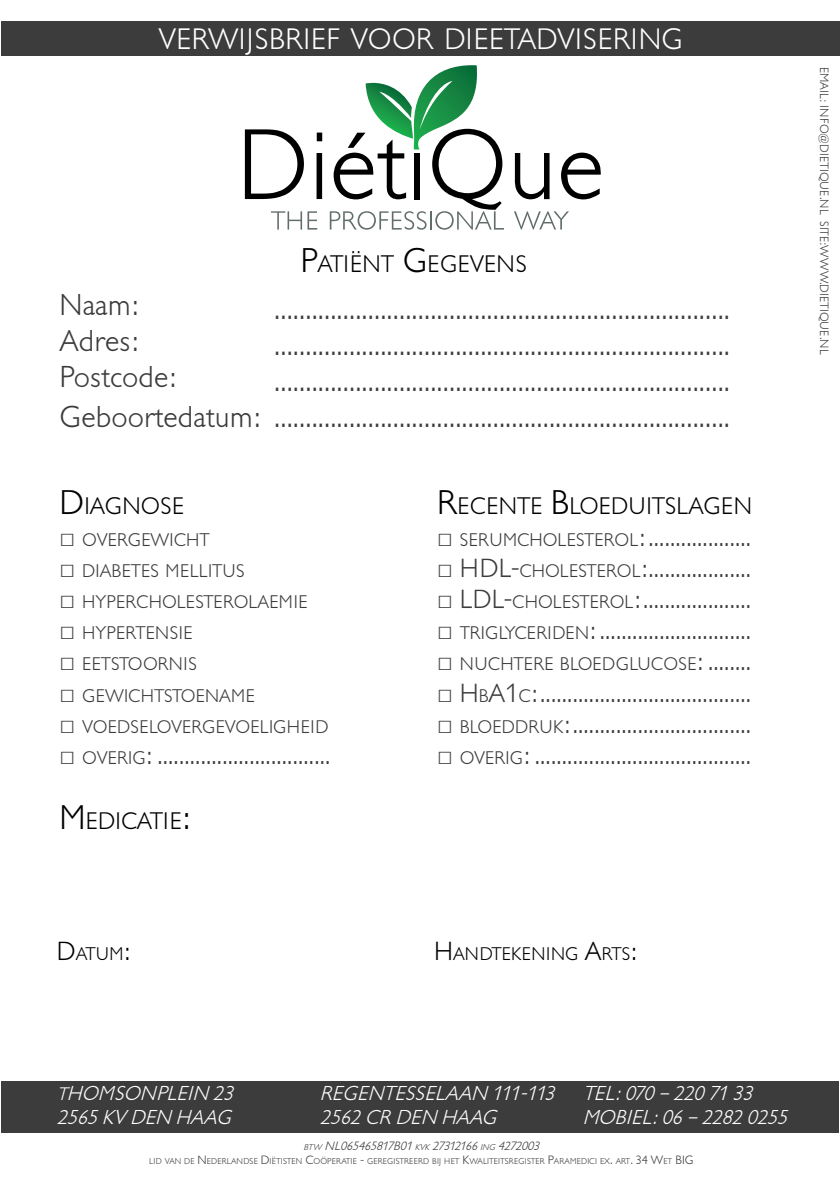
<style>
.page{position:relative;width:840px;height:1191px;background:#fff}
.page>*{position:absolute;margin:0;border:0;box-sizing:border-box;transform-origin:0 0}
.t1{font:300 30px/36px "Gill Sans BQ";color:#3d3c3d}
.t2{font:300 29.4px "Gill Sans BQ";letter-spacing:.01em;color:#fff}
.t3{font:300 26px "Gill Sans BQ";color:#3d3c3d}
.t4{font:300 23.8px "Gill Sans BQ";color:#000}
.t5{font:300 23.8px "Gill Sans BQ";letter-spacing:.02em;color:#000}
.t6{font:italic 300 20px/24px "Gill Sans BQ";color:#fff}
.t7{font:300 18.2px "Gill Sans BQ";color:#3d3c3d}
.t8{font:300 18.2px "Gill Sans BQ";color:#000}
.t9{font:300 18.2px "Gill Sans BQ";letter-spacing:.02em;color:#3d3c3d}
.t10{font:300 12px "Gill Sans BQ";letter-spacing:.01em;color:#3d3c3d}
.t11{font:italic 300 12px "Gill Sans BQ";color:#3d3c3d}
.t12{font:300 8.4px "Gill Sans BQ";color:#3d3c3d}
.s1{font-size:34px}
.s2{font-family:"Arial";font-weight:400;font-size:26px}
.s3{font-family:"Arial";font-weight:400}
.s4{font-size:18.2px}
.s5{font-size:26px}
.s6{font-size:18px}
.s7{font-size:8.4px}
.s8{font-size:12px}
</style>
<div class="page">
<div style="left:1px;top:1081px;width:837px;height:51px;background:#3d3c3d"></div>
<div style="left:1px;top:21px;width:838px;height:34px;background:#3d3c3d"></div>
<svg style="left:245px;top:129px;width:59px;height:70px"></svg>
<div style="left:316px;top:133px;width:6px;height:8px;background:#000"></div>
<div style="left:316px;top:153px;width:6px;height:46px;background:#000"></div>
<svg style="left:514px;top:153px;width:35px;height:46px"></svg>
<svg style="left:561px;top:153px;width:39px;height:46px"></svg>
<svg style="left:271px;top:211px;width:46px;height:19px"></svg>
<svg style="left:514px;top:211px;width:54px;height:19px"></svg>
<svg style="left:329px;top:65px;width:174px;height:165px"></svg>
<p class="t2" style="left:158px;top:23px;width:525px">VERWIJSBRIEF VOOR DIEETADVISERING</p>
<p class="t5" style="left:300px;top:251px;width:228px"><span class="s1">P</span>ATIËNT <span class="s1">G</span> EGEVENS</p>
<p class="t1" style="left:60px;top:287px;width:118px">Naam:<br>Adres:<br>Postcode:</p>
<p class="t1" style="left:60px;top:399px;width:671px">Geboortedatum: .........................................................................</p>
<p class="t1" style="left:274px;top:291px;width:457px;text-align:justify">......................................................................... ......................................................................... .........................................................................</p>
<p class="t4" style="left:60px;top:493px;width:126px"><span class="s1">D</span>IAGNOSE</p>
<p class="t7" style="left:60px;top:529px;width:152px"><span class="s2">□</span> OVERGEWICHT</p>
<p class="t7" style="left:60px;top:560px;width:186px"><span class="s2">□</span> DIABETES M ELLITUS</p>
<p class="t7" style="left:60px;top:591px;width:249px"><span class="s2">□</span> HYPERCHOLESTEROLAEM IE</p>
<p class="t9" style="left:60px;top:623px;width:135px"><span class="s2">□</span> HYPERTENSIE</p>
<p class="t7" style="left:60px;top:654px;width:139px"><span class="s2">□</span> EETSTOORNIS</p>
<p class="t7" style="left:60px;top:685px;width:197px"><span class="s2">□</span> GEWICHTSTOENAM E</p>
<p class="t7" style="left:60px;top:716px;width:270px"><span class="s2">□</span> VOEDSELOVERGEVOELIGHEID</p>
<p class="t3" style="left:60px;top:740px;width:272px"><span class="s3">□</span> <span class="s4">OVERIG</span>: ................................</p>
<p class="t4" style="left:60px;top:808px;width:132px"><span class="s1">M</span>EDICATIE<span class="s1">:</span></p>
<p class="t4" style="left:437px;top:493px;width:316px"><span class="s1">R</span>ECENTE <span class="s1">B</span>LOEDUITSLAGEN</p>
<p class="t3" style="left:437px;top:522px;width:315px"><span class="s3">□</span> <span class="s4">SERUMCHOLESTEROL</span>:...................</p>
<p class="t3" style="left:437px;top:553px;width:315px"><span class="s3">□</span> HDL-<span class="s4">CHOLESTEROL</span>:...................</p>
<p class="t3" style="left:437px;top:584px;width:315px"><span class="s3">□</span> LDL-<span class="s4">CHOLESTEROL</span>:....................</p>
<p class="t3" style="left:437px;top:616px;width:315px"><span class="s3">□</span> <span class="s4">TRIGLYCERIDEN</span>: ............................</p>
<p class="t7" style="left:437px;top:654px;width:315px"><span class="s2">□</span> NUCHTERE BLOEDGLUCOSE<span class="s5">: ........</span></p>
<p class="t3" style="left:437px;top:678px;width:315px"><span class="s3">□</span> H <span class="s4">B</span>A1<span class="s4">C</span>:.......................................</p>
<p class="t3" style="left:437px;top:709px;width:315px"><span class="s3">□</span> <span class="s4">BLOEDDRUK</span>:.................................</p>
<p class="t3" style="left:437px;top:740px;width:315px"><span class="s3">□</span> <span class="s4">OVERIG</span>: ........................................</p>
<p class="t8" style="left:57px;top:943px;width:75px"><span class="s5">D</span>ATUM<span class="s5">:</span></p>
<p class="t8" style="left:434px;top:943px;width:204px"><span class="s5">H</span>ANDTEKENING <span class="s5">A</span>RTS<span class="s5">:</span></p>
<p class="t10" style="left:830px;top:67px;width:290px;rotate:90deg">email: info@dietique.nL SITE:www.dietique.nl</p>
<p class="t6" style="left:57px;top:1082px;width:184px"><span class="s6">T</span>HOMSONPLEIN 23<br>2565KV DEN HAAG</p>
<p class="t6" style="left:319px;top:1082px;width:242px">REGENTESSELAAN 111-113<br>2562CR DEN HAAG</p>
<p class="t6" style="left:582px;top:1082px;width:211px">TEL:070–2207133<br>MOBIEL:06–22820255</p>
<p class="t11" style="left:303px;top:1139px;width:241px"><span class="s7">BTW</span> N L065465817B01<span class="s7">KVK</span>27312166<span class="s7">ING</span> 4272003</p>
<p class="t12" style="left:149px;top:1156px;width:533px">LID VAN DE <span class="s8">N</span> EDERLANDSE <span class="s8">D</span> IËTISTEN <span class="s8">C</span>OÖPERATIE <span class="s8">-</span> GEREGISTREERD BIJ HET <span class="s8">K</span>WALITEITSREGISTER <span class="s8">P</span>ARAM EDICI EX<span class="s8">.</span> ART<span class="s8">. 34 W</span>ET <span class="s8">BIG</span></p>
</div>
